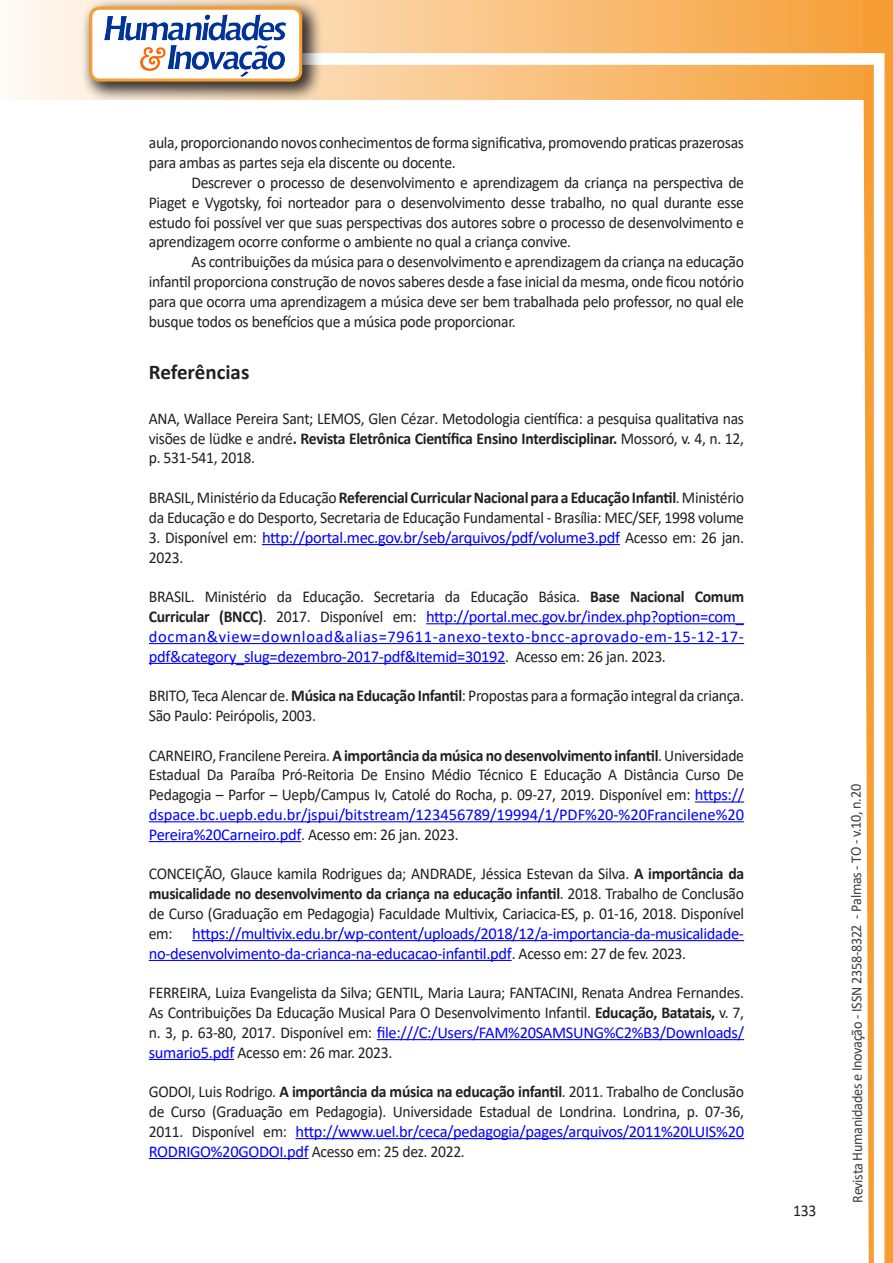
<style>
.page{position:relative;width:893px;height:1263px;background:#fff}
.page>*{position:absolute;margin:0;border:0;box-sizing:border-box;transform-origin:0 0}
.Titulo_2{font:700 21px "Calibri";color:#231f20}
.texto{font:16.5px/19.8px "Calibri";letter-spacing:-.02em;color:#231f20;text-align:justify;scale:.95 1}
.texto-2{font:16.5px/19.8px "Calibri";letter-spacing:-.02em;color:#00f}
.t1{font:15px "Calibri";letter-spacing:-.025em;color:#3e3e3f;scale:.95 1}
.s1{font-weight:700}
.s2{color:#231f20}
.s3{font-weight:700;color:#231f20}
.s4{color:#00f}
</style>
<div class="page">
<svg style="left:5px;top:0;width:858px;height:100px;background:#f9c484"></svg>
<div style="left:302px;top:53px;width:582px;height:12px;background:#fff;border:2px solid #fff"></div>
<svg style="left:863px;top:0;width:30px;height:1263px"></svg>
<div style="left:81px;top:0;width:241px;height:102px;background:#231f20;opacity:.75"></div>
<div style="left:91px;top:8px;width:210px;height:72px;background:#fff;border-radius:9px"></div>
<img style="left:104px;top:14px;width:181px;height:62px">
<div style="left:89px;top:7px;width:213px;height:75px;border:3px solid #f69e34;border-radius:9px"></div>
<hr style="left:262px;top:544px;width:358px;height:1px;background:#00f">
<hr style="left:426px;top:623px;width:318px;height:1px;background:#00f">
<hr style="left:149px;top:643px;width:595px;height:1px;background:#00f">
<hr style="left:149px;top:663px;width:356px;height:1px;background:#00f">
<hr style="left:695px;top:801px;width:49px;height:1px;background:#00f">
<hr style="left:149px;top:821px;width:595px;height:1px;background:#00f">
<hr style="left:149px;top:841px;width:152px;height:1px;background:#00f">
<hr style="left:192px;top:940px;width:552px;height:1px;background:#00f">
<hr style="left:149px;top:960px;width:363px;height:1px;background:#00f">
<hr style="left:377px;top:1039px;width:367px;height:1px;background:#00f">
<hr style="left:149px;top:1059px;width:85px;height:1px;background:#00f">
<hr style="left:295px;top:1138px;width:449px;height:1px;background:#00f">
<hr style="left:149px;top:1158px;width:159px;height:1px;background:#00f">
<p class="texto" style="left:149px;top:133px;width:628px">aula, proporcionando novos conhecimentos de forma significativa, promovendo praticas prazerosas para ambas as partes seja ela discente ou docente.</p>
<p class="texto" style="left:149px;top:172px;width:628px;text-indent:43px">Descrever o processo de desenvolvimento e aprendizagem da criança na perspectiva de Piaget e Vygotsky, foi norteador para o desenvolvimento desse trabalho, no qual durante esse estudo foi possível ver que suas perspectivas dos autores sobre o processo de desenvolvimento e aprendizagem ocorre conforme o ambiente no qual a criança convive.</p>
<p class="texto" style="left:149px;top:251px;width:628px;text-indent:43px">As contribuições da música para o desenvolvimento e aprendizagem da criança na educação infantil proporciona construção de novos saberes desde a fase inicial da mesma, onde ficou notório para que ocorra uma aprendizagem a música deve ser bem trabalhada pelo professor, no qual ele busque todos os benefícios que a música pode proporcionar.</p>
<p class="Titulo_2" style="left:149px;top:357px;width:102px">Referências</p>
<p class="texto" style="left:149px;top:408px;width:628px">ANA, Wallace Pereira Sant; LEMOS, Glen Cézar. Metodologia científica: a pesquisa qualitativa nas visões de lüdke e andré<span class="s1">. Revista Eletrônica Científica Ensino Interdisciplinar.</span> Mossoró, v. 4, n. 12, p. 531-541, 2018.</p>
<p class="texto" style="left:149px;top:487px;width:628px">BRASIL, Ministério da Educação <span class="s1">Referencial Curricular Nacional para a Educação Infantil</span>. Ministério da Educação e do Desporto, Secretaria de Educação Fundamental - Brasília: MEC/SEF, 1998 volume</p>
<p class="texto-2" style="left:149px;top:527px;width:597px"><span class="s2">3. Disponível em:</span> http://portal.mec.gov.br/seb/arquivos/pdf/volume3.pdf <span class="s2">Acesso em: 26 jan.<br>2023.</span></p>
<p class="texto-2" style="left:149px;top:586px;width:597px;text-align:justify"><span class="s2">BRASIL. Ministério da Educação. Secretaria da Educação Básica.</span> <span class="s3">Base Nacional Comum Curricular (BNCC)</span><span class="s2">. 2017. Disponível em:</span> http://portal.mec.gov.br/index.php?option=com_ docman&amp;view=download&amp;alias=79611-anexo-texto-bncc-aprovado-em-15-12-17- pdf&amp;category_slug=dezembro-2017-pdf&amp;Itemid=30192<span class="s2">. Acesso em: 26 jan. 2023.</span></p>
<p class="texto" style="left:149px;top:685px;width:628px">BRITO, Teca Alencar de. <span class="s1">Música na Educação Infantil</span>: Propostas para a formação integral da criança.<br>São Paulo: Peirópolis, 2003.</p>
<p class="texto" style="left:149px;top:745px;width:628px">CARNEIRO, Francilene Pereira. <span class="s1">A importância da música no desenvolvimento infantil</span>. Universidade Estadual Da Paraíba Pró-Reitoria De Ensino Médio Técnico E Educação A Distância Curso De Pedagogia – Parfor – Uepb/Campus Iv, Catolé do Rocha, p. 09-27, 2019. Disponível em: <span class="s4">https:// dspace.bc.uepb.edu.br/jspui/bitstream/123456789/19994/1/PDF%20-%20Francilene%20<br>Pereira%20Carneiro.pdf</span>. Acesso em: 26 jan. 2023.</p>
<p class="texto" style="left:149px;top:863px;width:628px">CONCEIÇÃO, Glauce kamila Rodrigues da; ANDRADE, Jéssica Estevan da Silva. <span class="s1">A importância da musicalidade no desenvolvimento da criança na educação infantil</span>. 2018. Trabalho de Conclusão de Curso (Graduação em Pedagogia) Faculdade Multivix, Cariacica-ES, p. 01-16, 2018. Disponível em: <span class="s4">https://multivix.edu.br/wp-content/uploads/2018/12/a-importancia-da-musicalidade&shy;no-desenvolvimento-da-crianca-na-educacao-infantil.pdf</span>. Acesso em: 27 de fev. 2023.</p>
<p class="texto" style="left:149px;top:982px;width:628px">FERREIRA, Luiza Evangelista da Silva; GENTIL, Maria Laura; FANTACINI, Renata Andrea Fernandes.<br>As Contribuições Da Educação Musical Para O Desenvolvimento Infantil. <span class="s1">Educação, Batatais,</span> v. 7, n. 3, p. 63-80, 2017. Disponível em: <span class="s4">file:///C:/Users/FAM%20SAMSUNG%C2%B3/Downloads/ sumario5.pdf</span> Acesso em: 26 mar. 2023.</p>
<p class="texto" style="left:149px;top:1081px;width:628px">GODOI, Luis Rodrigo. <span class="s1">A importância da música na educação infantil</span>. 2011. Trabalho de Conclusão de Curso (Graduação em Pedagogia). Universidade Estadual de Londrina. Londrina, p. 07-36, 2011. Disponível em: <span class="s4">http://www.uel.br/ceca/pedagogia/pages/arquivos/2011%20LUIS%20<br>RODRIGO%20GODOI.pdf</span> Acesso em: 25 dez. 2022.</p>
<p class="texto" style="left:793px;top:1200px;width:26px">133</p>
<p class="t1" style="left:846px;top:1203px;width:442px;rotate:-90deg">Revista Humanidades e Inovação - ISSN 2358-8322 - Palmas - TO - v.10, n.20</p>
</div>
